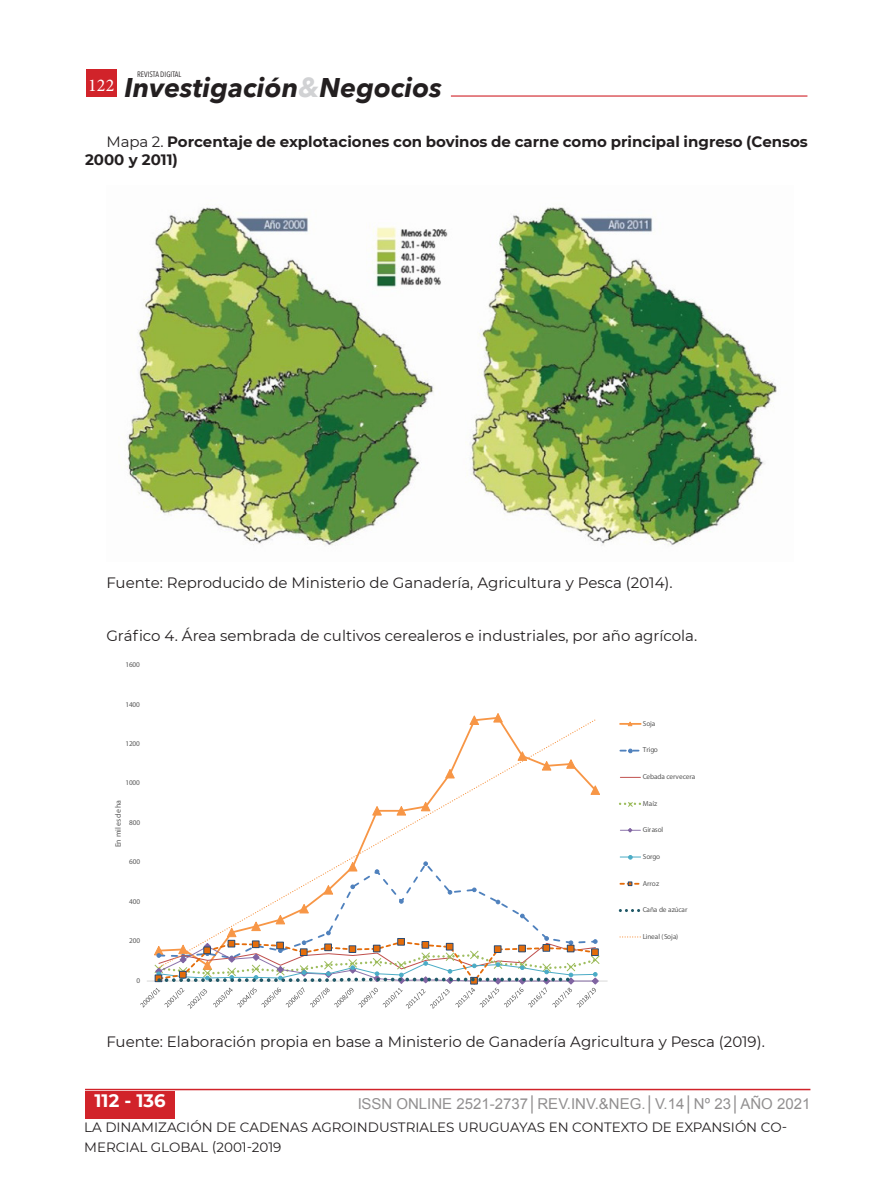
<style>
.page{position:relative;width:893px;height:1188px;background:#fff}
.page>*{position:absolute;margin:0;border:0;box-sizing:border-box;transform-origin:0 0}
.t1{font:italic 700 27px "Avenir Next";color:#231f20}
.t2{font:700 18px "Montserrat";color:#fff}
.t3{font:15px "Montserrat";color:#231f20}
.t4{font:700 15px/18px "Montserrat";color:#231f20}
.t5{font:15px "Arial";color:#231f20}
.t6{font:13.5px/20.2px "Montserrat";color:#231f20}
.t7{font:7.95px "Myriad Pro";letter-spacing:-.025em;color:#595959}
.t8{font:7.8px "Avenir Next Condensed";color:#231f20}
.t9{font:7.35px "Myriad Pro";letter-spacing:-.015em;color:#595959}
.t10{font:7.35px "Myriad Pro";letter-spacing:.005em;color:#595959}
.s1{color:#d1d2d4}
.s2{font-weight:400}
</style>
<div class="page">
<hr style="left:451px;top:95px;width:356px;height:2px;background:#d1232a">
<div style="left:86px;top:69px;width:30px;height:28px;background:#d1232a"></div>
<hr style="left:85px;top:1089px;width:725px;height:1px;background:#d1232a">
<div style="left:85px;top:1091px;width:89px;height:28px;background:#d1232a"></div>
<img style="left:127px;top:204px;width:650px;height:342px">
<hr style="left:147px;top:981px;width:461px;height:1px;background:#d9d9d9">
<svg style="left:493px;top:713px;width:8px;height:5px"></svg>
<svg style="left:597px;top:788px;width:3px;height:7px"></svg>
<svg style="left:303px;top:718px;width:294px;height:167px"></svg>
<svg style="left:140px;top:885px;width:460px;height:124px"></svg>
<hr style="left:620px;top:723px;width:20px;height:2px;background:#f79646">
<svg style="left:627px;top:721px;width:6px;height:5px"></svg>
<svg style="left:620px;top:749px;width:20px;height:4px"></svg>
<svg style="left:620px;top:777px;width:20px;height:1px"></svg>
<svg style="left:620px;top:802px;width:21px;height:5px"></svg>
<svg style="left:620px;top:828px;width:20px;height:5px"></svg>
<svg style="left:620px;top:855px;width:20px;height:4px"></svg>
<svg style="left:620px;top:882px;width:20px;height:4px"></svg>
<svg style="left:619px;top:909px;width:21px;height:3px"></svg>
<svg style="left:620px;top:936px;width:21px;height:2px"></svg>
<p class="t8" style="left:137px;top:68px;width:46px">REVISTA DIGITAL</p>
<h1 class="t1" style="left:88px;top:64px;width:355px"><sup>122</sup> Investigación<span class="s1">&amp;</span>Negocios</h1>
<p class="t4" style="left:85px;top:132px;width:724px;text-indent:21px"><span class="s2">Mapa 2.</span> Porcentaje de explotaciones con bovinos de carne como principal ingreso (Censos<br>2000 y 2011)</p>
<p class="t3" style="left:106px;top:572px;width:568px">Fuente: Reproducido de Ministerio de Ganadería, Agricultura y Pesca (2014).</p>
<p class="t3" style="left:106px;top:625px;width:592px">Gráfico 4. Área sembrada de cultivos cerealeros e industriales, por año agrícola.</p>
<p class="t9" style="left:125px;top:660px;width:16px">1600</p>
<p class="t9" style="left:125px;top:700px;width:16px">1400</p>
<p class="t9" style="left:125px;top:739px;width:16px">1200</p>
<p class="t9" style="left:125px;top:779px;width:16px">1000</p>
<p class="t7" style="left:113px;top:847px;width:49px;rotate:-90deg">En miles de ha</p>
<p class="t9" style="left:129px;top:818px;width:13px">800</p>
<p class="t9" style="left:129px;top:857px;width:13px">600</p>
<p class="t9" style="left:129px;top:897px;width:13px">400</p>
<p class="t9" style="left:129px;top:936px;width:13px">200</p>
<p class="t9" style="left:136px;top:976px;width:5px">0</p>
<p class="t9" style="left:643px;top:719px;width:14px">Soja</p>
<p class="t9" style="left:643px;top:745px;width:16px">Trigo</p>
<p class="t9" style="left:643px;top:772px;width:54px">Cebada cervecera</p>
<p class="t9" style="left:643px;top:799px;width:16px">Maíz</p>
<p class="t9" style="left:643px;top:825px;width:22px">Girasol</p>
<p class="t9" style="left:643px;top:852px;width:19px">Sorgo</p>
<p class="t9" style="left:643px;top:879px;width:18px">Arroz</p>
<p class="t9" style="left:643px;top:905px;width:46px">Caña de azúcar</p>
<p class="t10" style="left:643px;top:932px;width:37px">Lineal (Soja)</p>
<p class="t3" style="left:106px;top:1031px;width:660px">Fuente: Elaboración propia en base a Ministerio de Ganadería Agricultura y Pesca (2019).</p>
<p class="t2" style="left:95px;top:1088px;width:73px">112 - 136</p>
<p class="t5" style="left:357px;top:1094px;width:455px">ISSN ONLINE 2521-2737│REV.INV.&amp;NEG.│V.14│Nº 23│AÑO 2021</p>
<p class="t6" style="left:84px;top:1116px;width:704px">LA DINAMIZACIÓN DE CADENAS AGROINDUSTRIALES URUGUAYAS EN CONTEXTO DE EXPANSIÓN CO-<br>MERCIAL GLOBAL (2001-2019</p>
</div>
